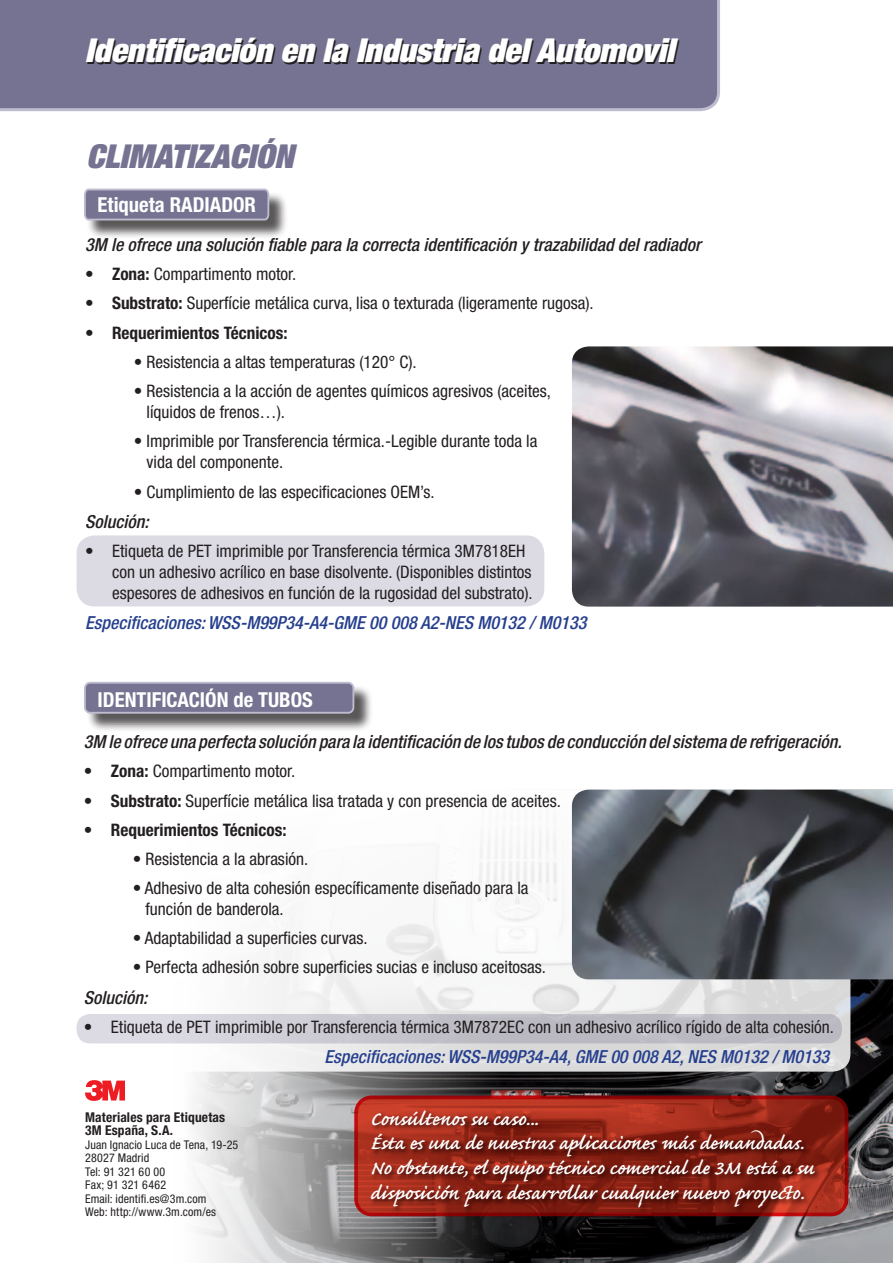
<style>
.page{position:relative;width:893px;height:1263px;background:#fff}
.page>*{position:absolute;margin:0;border:0;box-sizing:border-box;transform-origin:0 0}
.t1{font:italic 900 condensed 33px "Helvetica Neue LT Std";color:#fff}
.t2{font:italic 900 condensed 33px "Helvetica Neue LT Std";color:#757391}
.t3{font:600 24.75px/24.8px "Caflisch Script Pro";color:#fff}
.t4{font:700 condensed 20.7px "Helvetica Neue LT Std";color:#fff}
.t5{font:italic 500 condensed 18px "Helvetica Neue LT Std";color:#231f20}
.t6{font:italic 500 condensed 18px "Helvetica Neue LT Std";color:#253f8e}
.t7{font:condensed 17.25px/20.7px "Helvetica Neue LT Std";color:#231f20}
.t8{font:700 condensed 17.25px "Helvetica Neue LT Std";color:#231f20}
.t9{font:700 condensed 13.5px/13.5px "Helvetica Neue LT Std";letter-spacing:.01em;color:#231f20}
.t10{font:condensed 12px/13.5px "Helvetica Neue LT Std";letter-spacing:.01em;color:#231f20}
.s1{font-weight:700}
</style>
<div class="page">
<img style="left:195px;top:979px;width:698px;height:284px">
<div style="left:77px;top:535px;width:467px;height:71px;background:#dcdbe4;border-radius:18px"></div>
<div style="left:0;top:0;width:720px;height:111px;background:#757391"></div>
<div style="left:86px;top:191px;width:202px;height:48px;background:#231f20;opacity:.75"></div>
<svg style="left:84px;top:188px;width:186px;height:33px;background:#817f9a"></svg>
<div style="left:86px;top:684px;width:287px;height:48px;background:#231f20;opacity:.75"></div>
<div style="left:85px;top:683px;width:268px;height:30px;background:#757391;border-radius:5px"></div>
<div style="left:84px;top:682px;width:270px;height:32px;border:2px solid #bebcce;border-radius:5px"></div>
<img style="left:572px;top:346px;width:321px;height:261px">
<svg style="left:76px;top:806px;width:774px;height:265px"></svg>
<img style="left:572px;top:790px;width:321px;height:189px">
<div style="left:77px;top:1014px;width:765px;height:29px;background:linear-gradient(to right,#dad9e2,#b2b1b9);border-radius:14px"></div>
<svg style="left:85px;top:1080px;width:40px;height:21px"></svg>
<svg style="left:356px;top:1097px;width:491px;height:117px;background:#a62f1e"></svg>
<div style="left:354px;top:1095px;width:494px;height:121px;border:4px solid #ee1d23;border-radius:15px"></div>
<div style="left:370px;top:1108px;width:452px;height:107px;background:#150000;opacity:.75"></div>
<h1 class="t1" style="left:85px;top:29px;width:591px">Identificación en la Industria del Automovil</h1>
<h1 class="t2" style="left:86px;top:135px;width:209px">CLIMATIZACIÓN</h1>
<p class="t4" style="left:98px;top:192px;width:160px">Etiqueta RADIADOR</p>
<p class="t5" style="left:85px;top:234px;width:617px">3M le ofrece una solución fiable para la correcta identificación y trazabilidad del radiador</p>
<p class="t7" style="left:85px;top:264px;width:213px"><span class="s1">• Zona:</span> Compartimento motor.</p>
<p class="t7" style="left:85px;top:293px;width:510px"><span class="s1">• Substrato:</span> Superfície metálica curva, lisa o texturada (ligeramente rugosa).</p>
<p class="t8" style="left:85px;top:322px;width:204px">• Requerimientos Técnicos:</p>
<p class="t7" style="left:134px;top:351px;width:284px">• Resistencia a altas temperaturas (120° C).</p>
<p class="t7" style="left:147px;top:381px;width:406px;text-indent:-13px">• Resistencia a la acción de agentes químicos agresivos (aceites, líquidos de frenos…).</p>
<p class="t7" style="left:147px;top:430px;width:392px;text-indent:-13px">• Imprimible por Transferencia térmica.-Legible durante toda la vida del componente.</p>
<p class="t7" style="left:134px;top:481px;width:302px">• Cumplimiento de las especificaciones OEM’s.</p>
<p class="t5" style="left:85px;top:511px;width:65px">Solución:</p>
<p class="t7" style="left:112px;top:541px;width:422px;text-indent:-27px">• Etiqueta de PET imprimible por Transferencia térmica 3M7818EH con un adhesivo acrílico en base disolvente. (Disponibles distintos espesores de adhesivos en función de la rugosidad del substrato).</p>
<p class="t6" style="left:85px;top:611px;width:503px">Especificaciones: WSS-M99P34-A4-GME 00 008 A2-NES M0132 / M0133</p>
<p class="t4" style="left:98px;top:687px;width:217px">IDENTIFICACIÓN de TUBOS</p>
<p class="t5" style="left:84px;top:731px;width:759px">3M le ofrece una perfecta solución para la identificación de los tubos de conducción del sistema de refrigeración.</p>
<p class="t7" style="left:84px;top:761px;width:213px"><span class="s1">• Zona:</span> Compartimento motor.</p>
<p class="t7" style="left:84px;top:790px;width:478px"><span class="s1">• Substrato:</span> Superfície metálica lisa tratada y con presencia de aceites.</p>
<p class="t8" style="left:84px;top:819px;width:204px">• Requerimientos Técnicos:</p>
<p class="t7" style="left:133px;top:848px;width:177px">• Resistencia a la abrasión.</p>
<p class="t7" style="left:145px;top:878px;width:385px;text-indent:-13px">• Adhesivo de alta cohesión específicamente diseñado para la función de banderola.</p>
<p class="t7" style="left:133px;top:928px;width:236px">• Adaptabilidad a superficies curvas.</p>
<p class="t7" style="left:133px;top:957px;width:415px">• Perfecta adhesión sobre superficies sucias e incluso aceitosas.</p>
<p class="t5" style="left:84px;top:986px;width:65px">Solución:</p>
<p class="t7" style="left:84px;top:1016px;width:752px">• Etiqueta de PET imprimible por Transferencia térmica 3M7872EC con un adhesivo acrílico rígido de alta cohesión.</p>
<p class="t9" style="left:85px;top:1110px;width:142px">Materiales para Etiquetas<br>3M España, S.A.</p>
<p class="t10" style="left:85px;top:1137px;width:155px">Juan Ignacio Luca de Tena, 19-25<br>28027 Madrid<br>Tel: 91 321 60 00<br>Fax; 91 321 6462<br>Email: identifi.es@3m.com<br>Web: http://www.3m.com/es</p>
<p class="t6" style="left:325px;top:1045px;width:506px">Especificaciones: WSS-M99P34-A4, GME 00 008 A2, NES M0132 / M0133</p>
<h2 class="t3" style="left:370px;top:1109px;width:445px">Consúltenos su caso...<br>Ésta es una de nuestras aplicaciones más demandadas.<br>No obstante, el equipo técnico comercial de 3M está a su disposición para desarrollar cualquier nuevo proyecto.</h2>
</div>
